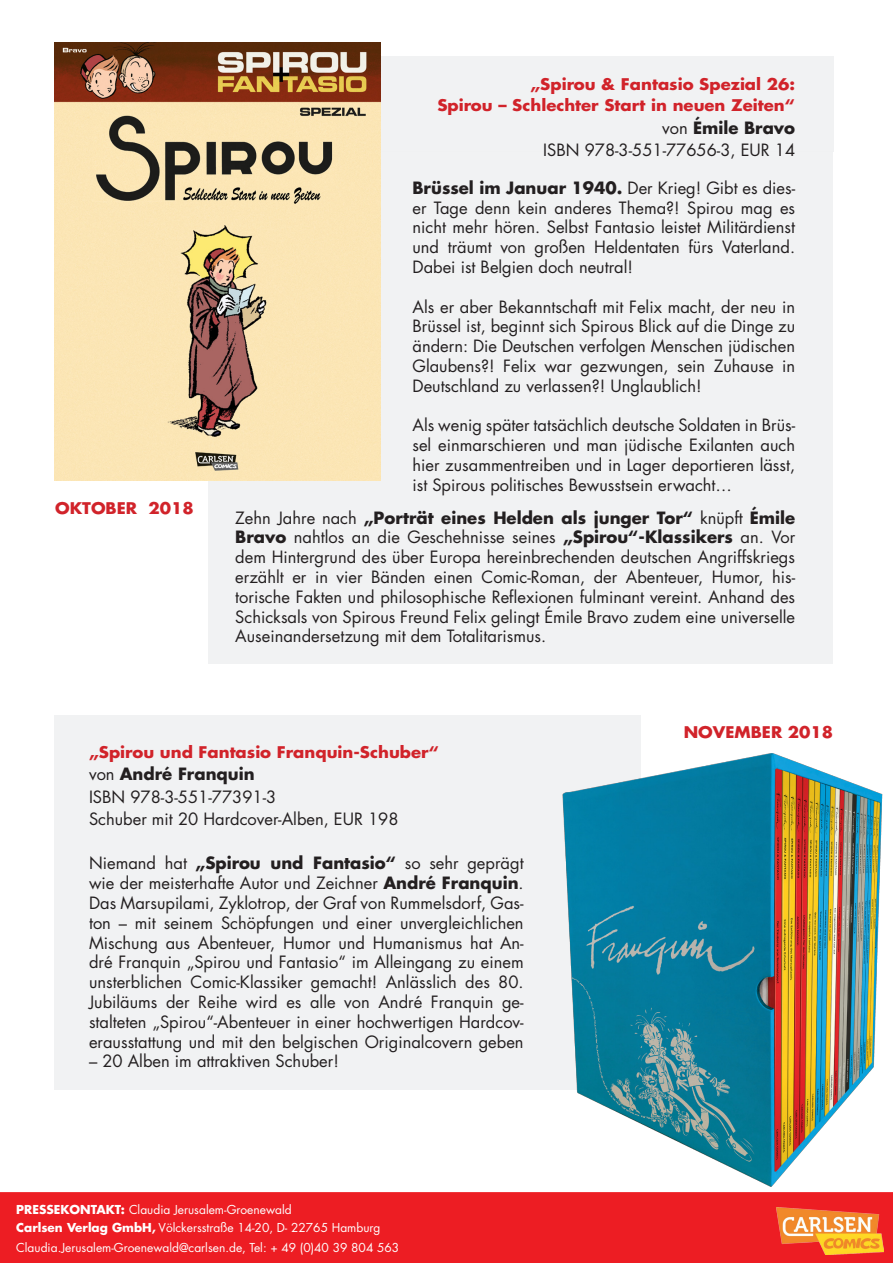
<style>
.page{position:relative;width:893px;height:1263px;background:#fff}
.page>*{position:absolute;margin:0;border:0;box-sizing:border-box;transform-origin:0 0}
.t1{font:16.5px/19.8px "Futura";color:#231f20;text-align:justify}
.t2{font:700 16.5px "Futura";color:#231f20}
.t3{font:700 15.6px "Futura";color:#d1232a;scale:1.05 1}
.t4{font:12px "Futura";color:#fff}
.s1{font-weight:400}
.s2{font-weight:700}
</style>
<div class="page">
<div style="left:0;top:1192px;width:893px;height:71px;background:#ed1d23"></div>
<div style="left:54px;top:715px;width:587px;height:374px;background:#f0f1f2"></div>
<div style="left:208px;top:151px;width:625px;height:512px;background:#f0f1f2"></div>
<div style="left:78px;top:56px;width:755px;height:95px;background:#f0f1f2"></div>
<img style="left:54px;top:43px;width:327px;height:438px">
<img style="left:776px;top:1208px;width:108px;height:46px">
<img style="left:544px;top:753px;width:339px;height:434px">
<p class="t3" style="left:55px;top:498px;width:134px">OKTOBER 2018</p>
<p class="t3" style="left:530px;top:74px;width:254px">„Spirou &amp; Fantasio Spezial 26:</p>
<p class="t3" style="left:437px;top:95px;width:342px">Spirou – Schlechter Start in neuen Zeiten“</p>
<p class="t2" style="left:662px;top:116px;width:134px"><span class="s1">von</span> Émile Bravo</p>
<p class="t1" style="left:543px;top:140px;width:253px">ISBN 978-3-551-77656-3, EUR 14</p>
<p class="t1" style="left:412px;top:178px;width:384px"><span class="s2">Brüssel im Januar 1940.</span> Der Krieg! Gibt es dies&shy;er Tage denn kein anderes Thema?! Spirou mag es nicht mehr hören. Selbst Fantasio leistet Militärdienst und träumt von großen Heldentaten fürs Vaterland.<br>Dabei ist Belgien doch neutral!</p>
<p class="t1" style="left:412px;top:296px;width:384px">Als er aber Bekanntschaft mit Felix macht, der neu in Brüssel ist, beginnt sich Spirous Blick auf die Dinge zu ändern: Die Deutschen verfolgen Menschen jüdischen Glaubens?! Felix war gezwungen, sein Zuhause in Deutschland zu verlassen?! Unglaublich!</p>
<p class="t1" style="left:412px;top:415px;width:384px">Als wenig später tatsächlich deutsche Soldaten in Brüs&shy;sel einmarschieren und man jüdische Exilanten auch hier zusammentreiben und in Lager deportieren lässt, ist Spirous politisches Bewusstsein erwacht…</p>
<p class="t1" style="left:235px;top:507px;width:561px">Zehn Jahre nach <span class="s2">„Porträt eines Helden als junger Tor“</span> knüpft <span class="s2">Émile Bravo</span> nahtlos an die Geschehnisse seines <span class="s2">„Spirou“-Klassikers</span> an. Vor dem Hintergrund des über Europa hereinbrechenden deutschen Angriffskriegs erzählt er in vier Bänden einen Comic-Roman, der Abenteuer, Humor, his&shy;torische Fakten und philosophische Reflexionen fulminant vereint. Anhand des Schicksals von Spirous Freund Felix gelingt Émile Bravo zudem eine universelle Auseinandersetzung mit dem Totalitarismus.</p>
<p class="t3" style="left:684px;top:722px;width:144px">NOVEMBER 2018</p>
<p class="t3" style="left:89px;top:741px;width:335px">„Spirou und Fantasio Franquin-Schuber“</p>
<p class="t2" style="left:89px;top:762px;width:167px"><span class="s1">von</span> André Franquin</p>
<p class="t1" style="left:89px;top:786px;width:189px">ISBN 978-3-551-77391-3</p>
<p class="t1" style="left:89px;top:809px;width:311px">Schuber mit 20 Hardcover-Alben, EUR 198</p>
<p class="t1" style="left:89px;top:853px;width:436px">Niemand hat <span class="s2">„Spirou und Fantasio“</span> so sehr geprägt wie der meisterhafte Autor und Zeichner <span class="s2">André Franquin</span>.<br>Das Marsupilami, Zyklotrop, der Graf von Rummelsdorf, Gas&shy;ton – mit seinem Schöpfungen und einer unvergleichlichen Mischung aus Abenteuer, Humor und Humanismus hat An&shy;dré Franquin „Spirou und Fantasio“ im Alleingang zu einem unsterblichen Comic-Klassiker gemacht! Anlässlich des 80.<br>Jubiläums der Reihe wird es alle von André Franquin ge&shy;stalteten „Spirou“-Abenteuer in einer hochwertigen Hardcov&shy;erausstattung und mit den belgischen Originalcovern geben</p>
<p class="t1" style="left:89px;top:1051px;width:251px">– 20 Alben im attraktiven Schuber!</p>
<p class="t4" style="left:16px;top:1201px;width:277px"><span class="s2">PRESSEKONTAKT:</span> Claudia Jerusalem-Groenewald</p>
<p class="t4" style="left:16px;top:1219px;width:366px"><span class="s2">Carlsen Verlag GmbH,</span> Völckersstraße 14-20, D- 22765 Hamburg</p>
<p class="t4" style="left:16px;top:1239px;width:384px">Claudia.Jerusalem-Groenewald@carlsen.de, Tel: + 49 (0)40 39 804 563</p>
</div>
